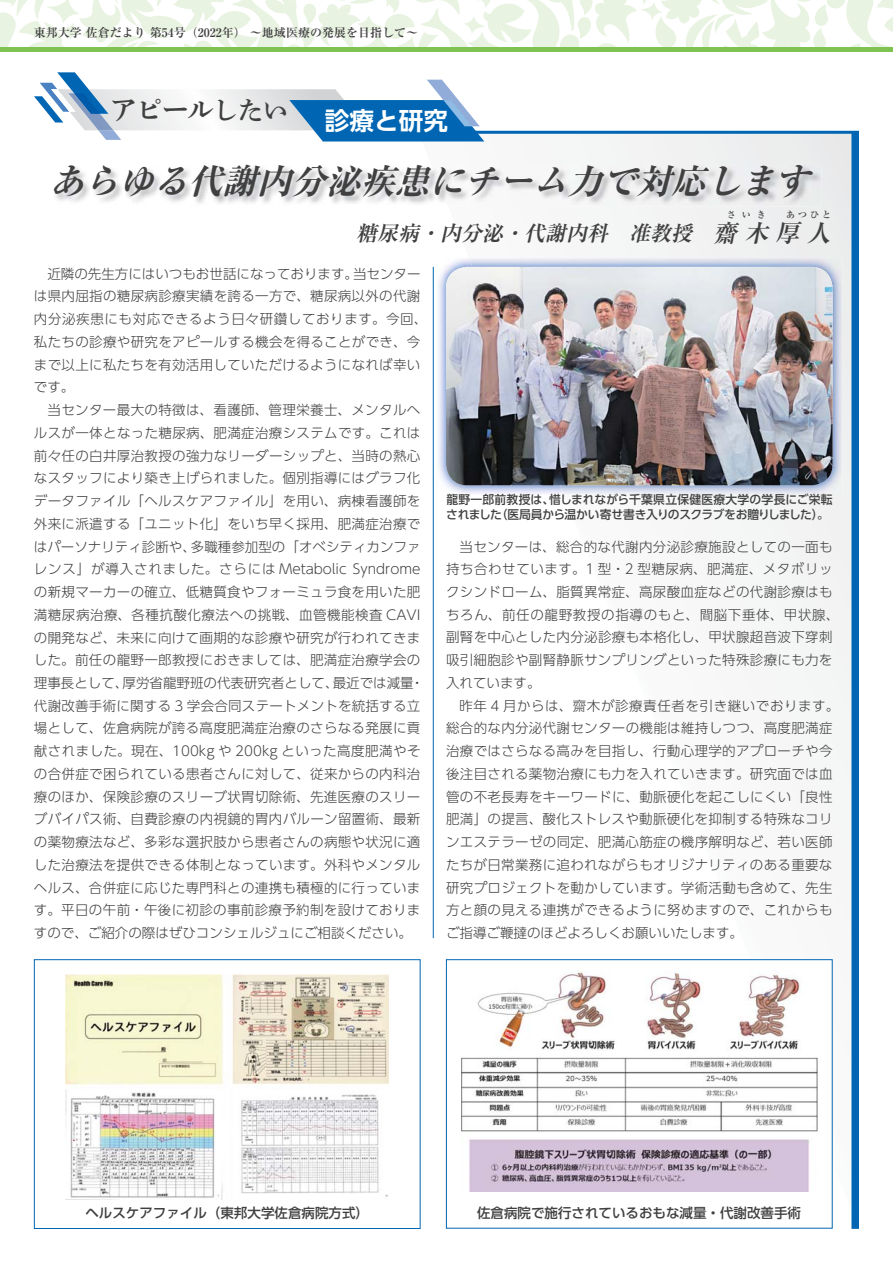
<style>
.page{position:relative;width:893px;height:1263px;background:#fff}
.page>*{position:absolute;margin:0;border:0;box-sizing:border-box;transform-origin:0 0}
.t1{font:italic 34.5px "Ryumin Pro Ex Bold 90 msp RKSJ H";color:#404041}
.t2{font:27.75px "Shuei Yobu Min Std B 90 msp RKSJ H";color:#404041}
.t3{font:24.6px "UD Shin Go Pro De Bold 90 msp RKSJ H";color:#fff}
.t4{font:italic 24px "Ryumin Pro Bold 90 msp RKSJ H";color:#404041}
.t5{font:italic 21px "Ryumin Pro Bold 90 msp RKSJ H";color:#404041}
.t6{font:13.5px/22.8px "UD Shin Go Pro Light 90 msp RKSJ H";letter-spacing:.025em;color:#404041}
.t7{font:13.5px "UD Shin Go Pro Medium 90 msp RKSJ H";color:#404041}
.t8{font:12px/15px "UD Shin Go Pro Medium 90 msp RKSJ H";letter-spacing:-.005em;color:#404041}
.t9{font:12px "Ryumin Pro Bold 90 msp RKSJ H";color:#404041}
.t10{font:9px "Ryumin Pro Bold 90 msp RKSJ H";color:#404041}
.s1{font-size:26.1px}
.s2{font-size:24px}
</style>
<div class="page">
<svg style="left:0;top:0;width:893px;height:47px"></svg>
<div style="left:0;top:47px;width:893px;height:5px;background:#7ec352"></div>
<svg style="left:432px;top:134px;width:419px;height:1095px"></svg>
<hr style="left:417px;top:131px;width:442px;height:3px;background:#0066b3">
<div style="left:851px;top:132px;width:8px;height:1097px;background:#0066b3"></div>
<svg style="left:34px;top:72px;width:450px;height:70px"></svg>
<img style="left:55px;top:167px;width:376px;height:37px">
<img style="left:431px;top:165px;width:390px;height:42px">
<hr style="left:433px;top:267px;width:1px;height:671px;background:#0066b3">
<div style="left:446px;top:960px;width:386px;height:268px;background:#fff"></div>
<div style="left:446px;top:959px;width:386px;height:270px;border:1px solid #0066b3"></div>
<img style="left:461px;top:971px;width:356px;height:221px">
<img style="left:436px;top:257px;width:85px;height:238px">
<img style="left:468px;top:257px;width:374px;height:143px">
<img style="left:521px;top:400px;width:321px;height:95px">
<img style="left:446px;top:267px;width:386px;height:218px;border-radius:21px">
<div style="left:34px;top:959px;width:386px;height:270px;border:1px solid #0066b3"></div>
<img style="left:66px;top:974px;width:323px;height:226px">
<p class="t9" style="left:34px;top:28px;width:397px">東邦大学 佐倉だより 第54号（2022年） ～地域医療の発展を目指して～　</p>
<h2 class="t2" style="left:110px;top:100px;width:180px">アピール<span class="s1">したい</span></h2>
<h3 class="t3" style="left:325px;top:112px;width:125px">診療と研究</h3>
<h1 class="t1" style="left:50px;top:169px;width:770px">あらゆる代謝内分泌疾患にチーム力で対応します</h1>
<h3 class="t5" style="left:356px;top:225px;width:382px">糖尿病・内分泌・代謝内科　准教授　<span class="s2">齋</span></h3>
<p class="t10" style="left:786px;top:211px;width:46px">あ つ ひ と</p>
<p class="t10" style="left:727px;top:211px;width:40px">さ い き</p>
<h3 class="t4" style="left:744px;top:224px;width:93px">木厚人</h3>
<p class="t6" style="left:34px;top:264px;width:395px;text-indent:14px">近隣の先生方にはいつもお世話になっております。当センターは県内屈指の糖尿病診療実績を誇る一方で、糖尿病以外の代謝内分泌疾患にも対応できるよう日々研鑽しております。今回、私たちの診療や研究をアピールする機会を得ることができ、今まで以上に私たちを有効活用していただけるようになれば幸いです。</p>
<p class="t6" style="left:34px;top:401px;width:391px;text-indent:14px">当センター最大の特徴は、看護師、管理栄養士、メンタルヘルスが一体となった糖尿病、肥満症治療システムです。これは前々任の白井厚治教授の強力なリーダーシップと、当時の熱心なスタッフにより築き上げられました。個別指導にはグラフ化データファイル「ヘルスケアファイル」を用い、病棟看護師を外来に派遣する「ユニット化」をいち早く採用、肥満症治療ではパーソナリティ診断や、多職種参加型の「オベシティカンファレンス」が導入されました。さらには Metabolic Syndromeの新規マーカーの確立、低糖質食やフォーミュラ食を用いた肥満糖尿病治療、各種抗酸化療法への挑戦、血管機能検査 CAVIの開発など、未来に向けて画期的な診療や研究が行われてきました。前任の龍野一郎教授におきましては、肥満症治療学会の理事長として、厚労省龍野班の代表研究者として、最近では減量・代謝改善手術に関する 3 学会合同ステートメントを統括する立場として、佐倉病院が誇る高度肥満症治療のさらなる発展に貢献されました。現在、100kg や 200kg といった高度肥満やその合併症で困られている患者さんに対して、従来からの内科治療のほか、保険診療のスリーブ状胃切除術、先進医療のスリーブバイパス術、自費診療の内視鏡的胃内バルーン留置術、最新の薬物療法など、多彩な選択肢から患者さんの病態や状況に適した治療法を提供できる体制となっています。外科やメンタルヘルス、合併症に応じた専門科との連携も積極的に行っています。平日の午前・午後に初診の事前診療予約制を設けておりますので、ご紹介の際はぜひコンシェルジュにご相談ください。</p>
<p class="t8" style="left:446px;top:494px;width:388px">龍野一郎前教授は、惜しまれながら千葉県立保健医療大学の学長にご栄転されました（医局員から温かい寄せ書き入りのスクラブをお贈りしました）。</p>
<p class="t6" style="left:446px;top:537px;width:395px;text-indent:14px">当センターは、総合的な代謝内分泌診療施設としての一面も持ち合わせています。1 型・2 型糖尿病、肥満症、メタボリックシンドローム、脂質異常症、高尿酸血症などの代謝診療はもちろん、前任の龍野教授の指導のもと、間脳下垂体、甲状腺、副腎を中心とした内分泌診療も本格化し、甲状腺超音波下穿刺吸引細胞診や副腎静脈サンプリングといった特殊診療にも力を入れています。</p>
<p class="t6" style="left:446px;top:696px;width:395px;text-indent:14px">昨年 4 月からは、齋木が診療責任者を引き継いでおります。総合的な内分泌代謝センターの機能は維持しつつ、高度肥満症治療ではさらなる高みを目指し、行動心理学的アプローチや今後注目される薬物治療にも力を入れていきます。研究面では血管の不老長寿をキーワードに、動脈硬化を起こしにくい「良性肥満」の提言、酸化ストレスや動脈硬化を抑制する特殊なコリンエステラーゼの同定、肥満心筋症の機序解明など、若い医師たちが日常業務に追われながらもオリジナリティのある重要な研究プロジェクトを動かしています。学術活動も含めて、先生方と顔の見える連携ができるように努めますので、これからもご指導ご鞭撻のほどよろしくお願いいたします。</p>
<p class="t7" style="left:85px;top:1208px;width:285px">ヘルスケアファイル（東邦大学佐倉病院方式）</p>
<p class="t7" style="left:477px;top:1208px;width:326px">佐倉病院で施行されているおもな減量・代謝改善手術</p>
</div>
